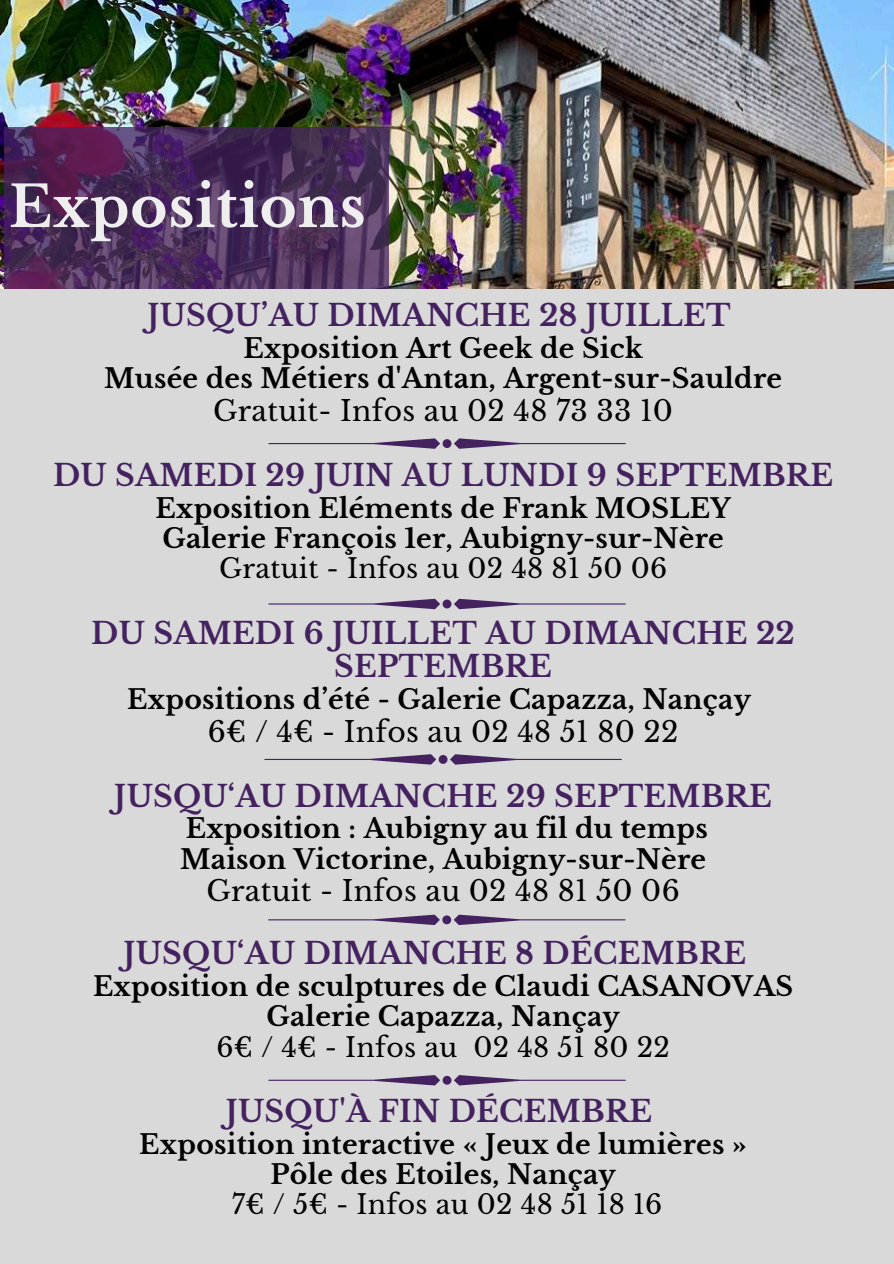
<style>
.page{position:relative;width:894px;height:1264px;background:#fff}
.page>*{position:absolute;margin:0;border:0;box-sizing:border-box;transform-origin:0 0}
.t1{font:700 56.7px "Libre Baskerville";letter-spacing:.01em;color:#efeeee}
.t2{font:700 29.7px/33.8px "Libre Baskerville";letter-spacing:.01em;color:#442260;text-align:center}
.t3{font:28.2px "Libre Baskerville";letter-spacing:.01em;color:#000}
.t4{font:700 26.7px/30.3px "Libre Baskerville";letter-spacing:.01em;color:#000;text-align:center}
.t5{font:26.7px "Libre Baskerville";letter-spacing:.01em;color:#000}
</style>
<div class="page">
<div style="left:0;top:0;width:893px;height:1263px;background:#d9d9d9"></div>
<img style="left:0;top:0;width:893px;height:289px">
<svg style="left:4px;top:127px;width:385px;height:161px;background:#4b2c59"></svg>
<svg style="left:268px;top:598px;width:357px;height:11px"></svg>
<svg style="left:268px;top:438px;width:357px;height:11px"></svg>
<svg style="left:264px;top:754px;width:357px;height:10px"></svg>
<svg style="left:268px;top:914px;width:356px;height:11px"></svg>
<svg style="left:268px;top:1075px;width:357px;height:10px"></svg>
<h1 class="t1" style="left:9px;top:172px;width:358px">Expositions</h1>
<p class="t2" style="left:147px;top:299px;width:584px">JUSQU’AU DIMANCHE 28 JUILLET</p>
<p class="t4" style="left:104px;top:333px;width:679px">Exposition Art Geek de Sick<br>Musée des Métiers d'Antan, Argent-sur-Sauldre</p>
<p class="t3" style="left:213px;top:393px;width:461px">Gratuit- Infos au 02 48 73 33 10</p>
<p class="t2" style="left:53px;top:459px;width:781px">DU SAMEDI 29 JUIN AU LUNDI 9 SEPTEMBRE</p>
<p class="t4" style="left:155px;top:493px;width:576px;text-align:left">Exposition Eléments de Frank MOSLEY<br>Galerie François 1er, Aubigny-sur-Nère</p>
<p class="t5" style="left:219px;top:552px;width:449px">Gratuit - Infos au 02 48 81 50 06</p>
<p class="t2" style="left:91px;top:616px;width:705px">DU SAMEDI 6 JUILLET AU DIMANCHE 22<br>SEPTEMBRE</p>
<p class="t4" style="left:127px;top:684px;width:625px">Expositions d’été - Galerie Capazza, Nançay</p>
<p class="t3" style="left:208px;top:714px;width:472px">6€ / 4€ - Infos au 02 48 51 80 22</p>
<p class="t2" style="left:114px;top:779px;width:659px">JUSQU‘AU DIMANCHE 29 SEPTEMBRE</p>
<p class="t4" style="left:180px;top:813px;width:529px;text-align:left">Exposition : Aubigny au fil du temps<br>Maison Victorine, Aubigny-sur-Nère</p>
<p class="t3" style="left:206px;top:874px;width:475px">Gratuit - Infos au 02 48 81 50 06</p>
<p class="t2" style="left:123px;top:937px;width:624px">JUSQU‘AU DIMANCHE 8 DÉCEMBRE</p>
<p class="t4" style="left:93px;top:971px;width:701px">Exposition de sculptures de Claudi CASANOVAS<br>Galerie Capazza, Nançay</p>
<p class="t5" style="left:216px;top:1030px;width:455px">6€ / 4€ - Infos au 02 48 51 80 22</p>
<p class="t2" style="left:226px;top:1094px;width:428px">JUSQU'À FIN DÉCEMBRE</p>
<p class="t4" style="left:139px;top:1128px;width:609px">Exposition interactive « Jeux de lumières »<br>Pôle des Etoiles, Nançay</p>
<p class="t5" style="left:232px;top:1188px;width:432px">7€ / 5€ - Infos au 02 48 51 18 16</p>
</div>
